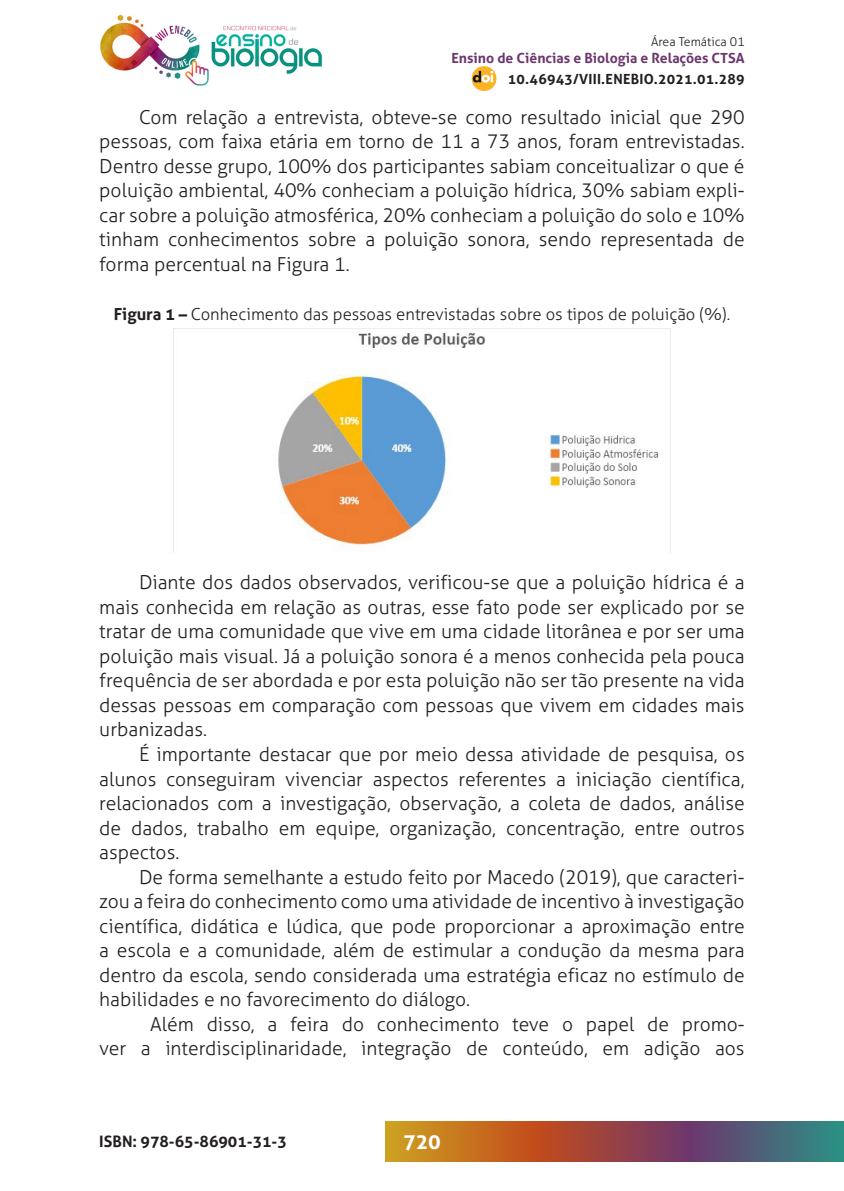
<style>
.page{position:relative;width:844px;height:1191px;background:#fff}
.page>*{position:absolute;margin:0;border:0;box-sizing:border-box;transform-origin:0 0}
.t1{font:700 21px "Aller";color:#fff}
._2_CORPO{font:300 19.25px/24.5px "Aller";color:#231f20;text-align:justify}
._7_LEGENDAS{font:300 16.62px "Aller";color:#231f20}
.t2{font:700 15.75px "Aller";color:#231f20}
.t3{font:700 14px "Aller";color:#6c376e}
.t4{font:700 14px "Aller";letter-spacing:.02em;color:#231f20}
.t5{font:300 12.25px "Aller";color:#231f20}
.s1{font-weight:700}
</style>
<div class="page">
<img style="left:100px;top:14px;width:109px;height:72px">
<img style="left:211px;top:25px;width:111px;height:49px">
<svg style="left:385px;top:1121px;width:458px;height:40px;background:#8d5e49"></svg>
<div style="left:471px;top:66px;width:25px;height:25px;background:#fbb323;border-radius:50%"></div>
<svg style="left:472px;top:71px;width:21px;height:12px"></svg>
<img style="left:278px;top:333px;width:381px;height:218px">
<p class="t5" style="left:651px;top:34px;width:95px">Área Temática 01</p>
<p class="t3" style="left:451px;top:49px;width:294px">Ensino de Ciências e Biologia e Relações CTSA</p>
<p class="t4" style="left:508px;top:70px;width:238px">10.46943/VIII.ENEBIO.2021.01.289</p>
<p class="_2_CORPO" style="left:99px;top:105px;width:646px;text-indent:40px">Com relação a entrevista, obteve-se como resultado inicial que 290 pessoas, com faixa etária em torno de 11 a 73 anos, foram entrevistadas.<br>Dentro desse grupo, 100% dos participantes sabiam conceitualizar o que é poluição ambiental, 40% conheciam a poluição hídrica, 30% sabiam expli&shy;car sobre a poluição atmosférica, 20% conheciam a poluição do solo e 10% tinham conhecimentos sobre a poluição sonora, sendo representada de forma percentual na Figura 1.</p>
<p class="_7_LEGENDAS" style="left:114px;top:304px;width:617px"><span class="s1">Figura 1 –</span> Conhecimento das pessoas entrevistadas sobre os tipos de poluição (%).</p>
<p class="_2_CORPO" style="left:99px;top:570px;width:646px;text-indent:40px">Diante dos dados observados, verificou-se que a poluição hídrica é a mais conhecida em relação as outras, esse fato pode ser explicado por se tratar de uma comunidade que vive em uma cidade litorânea e por ser uma poluição mais visual. Já a poluição sonora é a menos conhecida pela pouca frequência de ser abordada e por esta poluição não ser tão presente na vida dessas pessoas em comparação com pessoas que vivem em cidades mais urbanizadas.</p>
<p class="_2_CORPO" style="left:99px;top:742px;width:646px;text-indent:40px">É importante destacar que por meio dessa atividade de pesquisa, os alunos conseguiram vivenciar aspectos referentes a iniciação científica, relacionados com a investigação, observação, a coleta de dados, análise de dados, trabalho em equipe, organização, concentração, entre outros aspectos.</p>
<p class="_2_CORPO" style="left:99px;top:864px;width:646px;text-indent:40px">De forma semelhante a estudo feito por Macedo (2019), que caracteri&shy;zou a feira do conhecimento como uma atividade de incentivo à investigação científica, didática e lúdica, que pode proporcionar a aproximação entre a escola e a comunidade, além de estimular a condução da mesma para dentro da escola, sendo considerada uma estratégia eficaz no estímulo de habilidades e no favorecimento do diálogo.</p>
<p class="_2_CORPO" style="left:99px;top:1011px;width:646px;text-align:right">Além disso, a feira do conhecimento teve o papel de promo-<br>ver a interdisciplinaridade, integração de conteúdo, em adição aos</p>
<p class="t2" style="left:99px;top:1131px;width:189px">ISBN: 978-65-86901-31-3</p>
<p class="t1" style="left:403px;top:1128px;width:39px">720</p>
</div>
